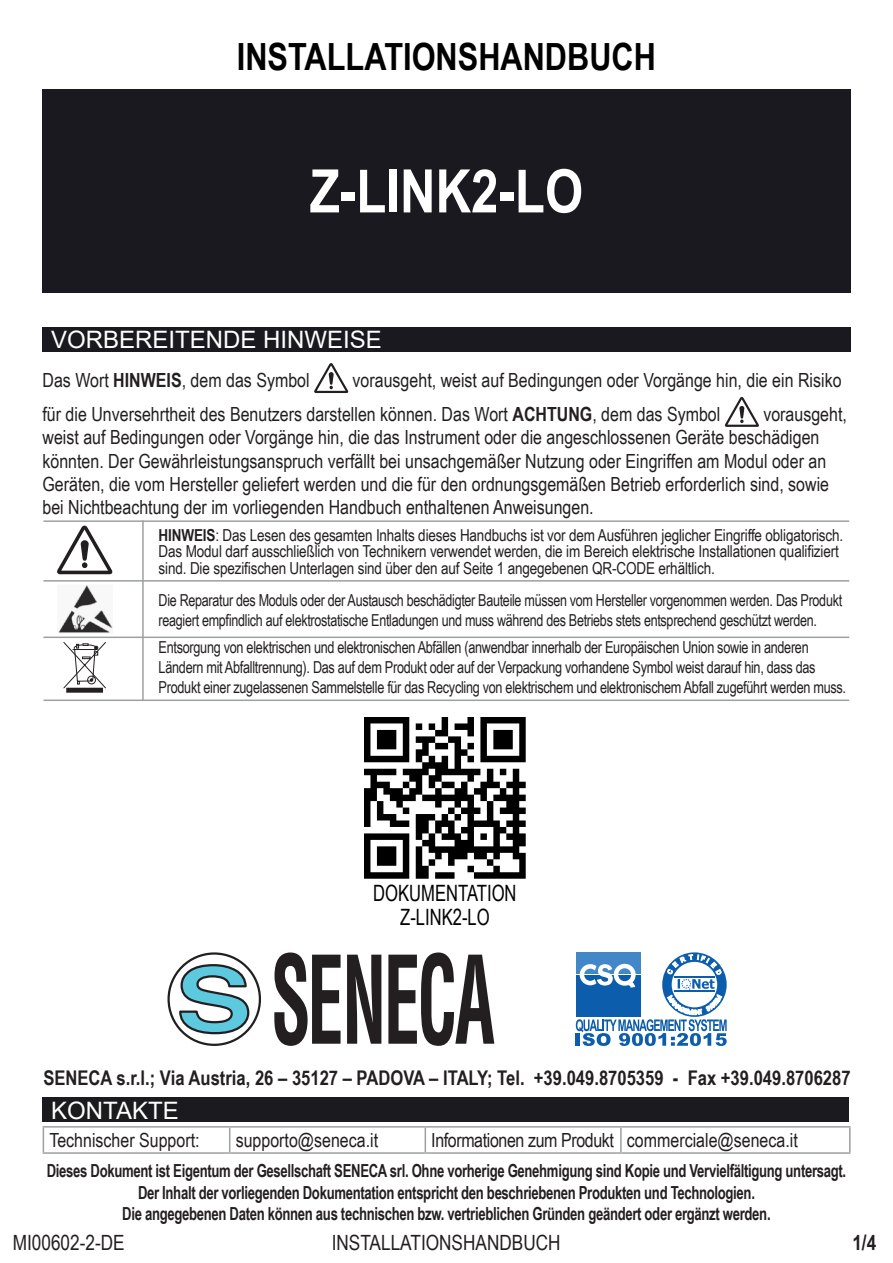
<style>
.page{position:relative;width:893px;height:1263px;background:#fff}
.page>*{position:absolute;margin:0;border:0;box-sizing:border-box;transform-origin:0 0}
.t1{font:700 60px "Arial Narrow";color:#fff}
.t2{font:700 37.5px "Arial Narrow";color:#000}
.t3{font:24px "Arial";color:#fff}
.t4{font:22.5px/24px "Arial Narrow";color:#000;text-align:center;scale:.9 1}
.t5{font:21px "Arial Narrow";color:#231f20}
.t6{font:700 21px "Arial Narrow";color:#231f20}
.t7{font:700 20.25px "Arial Narrow";color:#231f20}
.t8{font:19.5px/23.4px "Arial Narrow";color:#231f20}
.t9{font:19.5px "Arial Narrow";letter-spacing:-.02em;color:#231f20}
.t10{font:700 18px/21.6px "Arial Narrow";letter-spacing:-.02em;color:#231f20;text-align:center;scale:.89 1}
.t11{font:16.5px/19.8px "Arial Narrow";letter-spacing:-.02em;color:#231f20;scale:.94 1}
.t12{font:16.5px/16.5px "Arial Narrow";letter-spacing:-.02em;color:#231f20}
.t13{font:16.5px/19.8px "Arial Narrow";letter-spacing:-.02em;color:#231f20;scale:.93 1}
.s1{font-weight:700}
</style>
<div class="page">
<div style="left:42px;top:89px;width:809px;height:203px;background:#1b1920"></div>
<svg style="left:178px;top:963px;width:72px;height:72px"></svg>
<div style="left:167px;top:952px;width:94px;height:94px;border:2px solid #231f20;border-radius:50%"></div>
<svg style="left:274px;top:952px;width:67px;height:94px"></svg>
<svg style="left:347px;top:955px;width:34px;height:89px"></svg>
<svg style="left:388px;top:952px;width:106px;height:94px"></svg>
<img style="left:364px;top:717px;width:162px;height:162px">
<div style="left:43px;top:327px;width:808px;height:24px;background:#1b1920"></div>
<svg style="left:314px;top:363px;width:34px;height:30px"></svg>
<svg style="left:725px;top:397px;width:34px;height:30px"></svg>
<hr style="left:43px;top:520px;width:806px;height:2px;background:#9da0a1">
<svg style="left:57px;top:526px;width:55px;height:48px"></svg>
<hr style="left:43px;top:580px;width:806px;height:2px;background:#9da0a1">
<hr style="left:43px;top:636px;width:806px;height:2px;background:#9da0a1">
<hr style="left:43px;top:699px;width:806px;height:2px;background:#9da0a1">
<div style="left:67px;top:688px;width:36px;height:4px;border:1px solid #231f20"></div>
<svg style="left:63px;top:642px;width:43px;height:47px"></svg>
<img style="left:58px;top:585px;width:54px;height:48px">
<hr style="left:142px;top:520px;width:2px;height:180px;background:#9da0a1">
<div style="left:43px;top:1097px;width:806px;height:24px;background:#1b1a1f"></div>
<hr style="left:622px;top:1126px;width:228px;height:1px;background:#9b9f9f">
<svg style="left:849px;top:1127px;width:1px;height:25px"></svg>
<hr style="left:622px;top:1152px;width:228px;height:2px;background:#9b9f9f">
<hr style="left:43px;top:1126px;width:187px;height:1px;background:#9da0a1">
<svg style="left:43px;top:1127px;width:1px;height:25px"></svg>
<hr style="left:43px;top:1152px;width:187px;height:2px;background:#9da0a1">
<hr style="left:230px;top:1126px;width:195px;height:1px;background:#9da0a1">
<svg style="left:229px;top:1127px;width:1px;height:25px"></svg>
<hr style="left:230px;top:1152px;width:195px;height:2px;background:#9da0a1">
<hr style="left:425px;top:1126px;width:197px;height:1px;background:#9da0a1">
<svg style="left:425px;top:1127px;width:1px;height:25px"></svg>
<hr style="left:620px;top:1127px;width:2px;height:25px;background:#9da0a1">
<hr style="left:425px;top:1152px;width:197px;height:2px;background:#9da0a1">
<svg style="left:576px;top:952px;width:151px;height:94px"></svg>
<h2 class="t2" style="left:237px;top:28px;width:421px">INSTALLATIONSHANDBUCH</h2>
<h1 class="t1" style="left:310px;top:146px;width:275px">Z-LINK2-LO</h1>
<p class="t3" style="left:51px;top:323px;width:332px">VORBEREITENDE HINWEISE</p>
<p class="t8" style="left:43px;top:368px;width:269px">Das Wort <span class="s1">HINWEIS</span>, dem das Symbol</p>
<p class="t8" style="left:43px;top:362px;width:801px;line-height:33.9px;text-indent:310px">vorausgeht, weist auf Bedingungen oder Vorgänge hin, die ein Risiko für die Unversehrtheit des Benutzers darstellen können. Das Wort <span class="s1">ACHTUNG</span>, dem das Symbol</p>
<p class="t8" style="left:43px;top:402px;width:806px;text-indent:721px">vorausgeht, weist auf Bedingungen oder Vorgänge hin, die das Instrument oder die angeschlossenen Geräte beschädigen könnten. Der Gewährleistungsanspruch verfällt bei unsachgemäßer Nutzung oder Eingriffen am Modul oder an Geräten, die vom Hersteller geliefert werden und die für den ordnungsgemäßen Betrieb erforderlich sind, sowie bei Nichtbeachtung der im vorliegenden Handbuch enthaltenen Anweisungen.</p>
<p class="t12" style="left:159px;top:526px;width:686px"><span class="s1">HINWEIS</span>: Das Lesen des gesamten Inhalts dieses Handbuchs ist vor dem Ausführen jeglicher Eingriffe obligatorisch.<br>Das Modul darf ausschließlich von Technikern verwendet werden, die im Bereich elektrische Installationen qualifiziert sind. Die spezifischen Unterlagen sind über den auf Seite 1 angegebenen QR-CODE erhältlich.</p>
<p class="t13" style="left:159px;top:589px;width:736px">Die Reparatur des Moduls oder der Austausch beschädigter Bauteile müssen vom Hersteller vorgenommen werden. Das Produkt reagiert empfindlich auf elektrostatische Entladungen und muss während des Betriebs stets entsprechend geschützt werden.</p>
<p class="t11" style="left:159px;top:637px;width:733px">Entsorgung von elektrischen und elektronischen Abfällen (anwendbar innerhalb der Europäischen Union sowie in anderen<br>Ländern mit Abfalltrennung). Das auf dem Produkt oder auf der Verpackung vorhandene Symbol weist darauf hin, dass das<br>Produkt einer zugelassenen Sammelstelle für das Recycling von elektrischem und elektronischem Abfall zugeführt werden muss.</p>
<p class="t4" style="left:373px;top:880px;width:161px">DOKUMENTATION<br>Z-LINK2-LO</p>
<p class="t7" style="left:43px;top:1062px;width:809px">SENECA s.r.l.; Via Austria, 26 – 35127 – PADOVA – ITALY; Tel. +39.049.8705359 - Fax +39.049.8706287</p>
<p class="t3" style="left:51px;top:1094px;width:129px">KONTAKTE</p>
<p class="t8" style="left:49px;top:1128px;width:152px">Technischer Support:</p>
<p class="t8" style="left:236px;top:1128px;width:144px">supporto@seneca.it</p>
<p class="t9" style="left:431px;top:1126px;width:368px">Informationen zum Produkt commerciale@seneca.it</p>
<p class="t10" style="left:47px;top:1159px;width:900px">Dieses Dokument ist Eigentum der Gesellschaft SENECA srl. Ohne vorherige Genehmigung sind Kopie und Vervielfältigung untersagt.<br>Der Inhalt der vorliegenden Dokumentation entspricht den beschriebenen Produkten und Technologien.<br>Die angegebenen Daten können aus technischen bzw. vertrieblichen Gründen geändert oder ergänzt werden.</p>
<p class="t5" style="left:13px;top:1227px;width:113px">MI00602-2-DE</p>
<p class="t5" style="left:332px;top:1227px;width:231px">INSTALLATIONSHANDBUCH</p>
<p class="t6" style="left:852px;top:1227px;width:25px">1/4</p>
</div>
